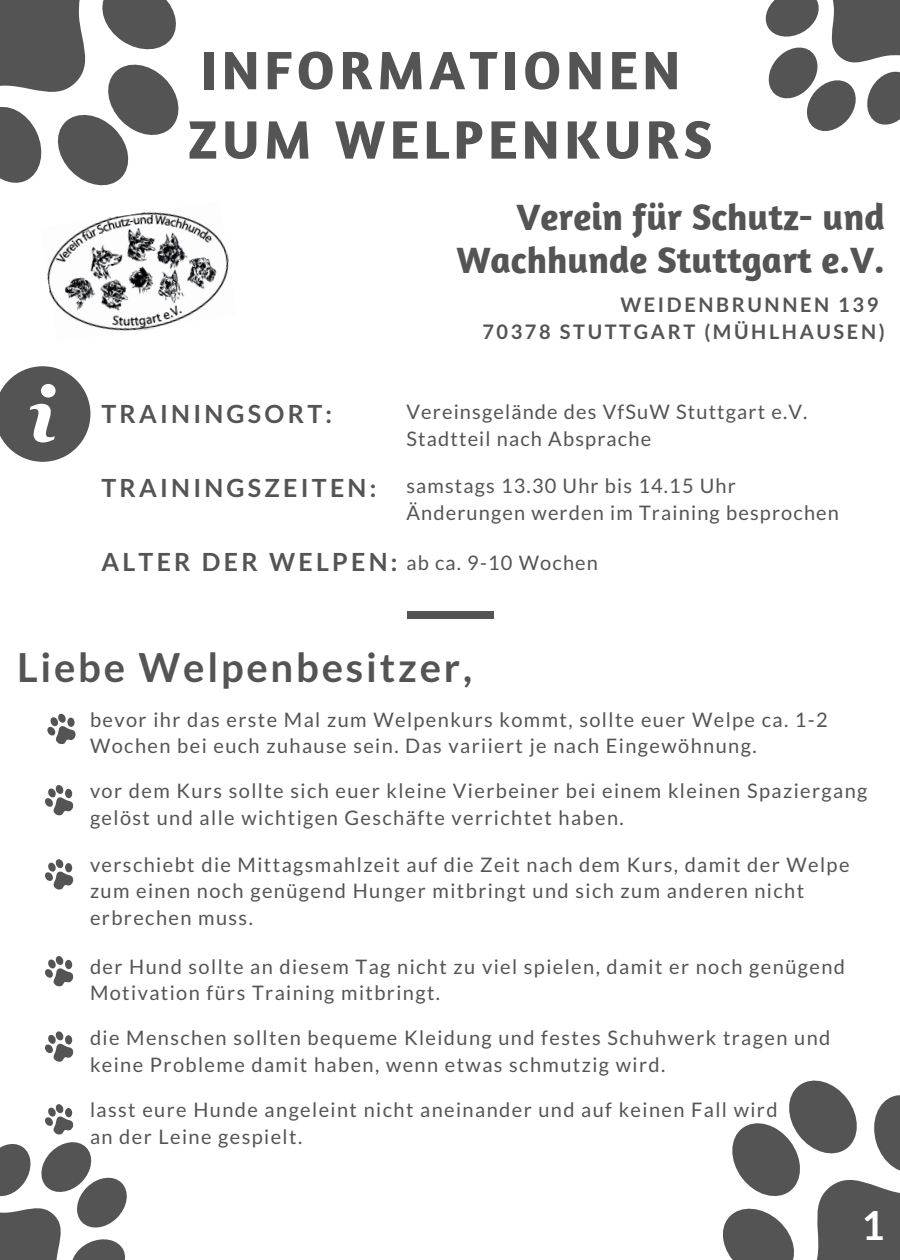
<style>
.page{position:relative;width:900px;height:1260px;background:#fff}
.page>*{position:absolute;margin:0;border:0;box-sizing:border-box;transform-origin:0 0}
.t1{font:700 55px "Amaranth";letter-spacing:.085em;color:#545454}
.t2{font:700 40px "Lato";letter-spacing:.07em;color:#545454}
.t3{font:700 40px "Lato";color:#fff}
.t4{font:700 37.5px/43px "Amaranth";color:#545454;text-align:right}
.t5{font:700 25px "Lato";letter-spacing:.13em;color:#545454}
.t6{font:20px/26.8px "Lato";letter-spacing:.07em;color:#545454}
.t7{font:700 20px "Lato";letter-spacing:.13em;color:#545454}
</style>
<div class="page">
<svg style="left:0;top:0;width:179px;height:186px"></svg>
<svg style="left:765px;top:0;width:135px;height:131px"></svg>
<svg style="left:723px;top:1080px;width:177px;height:180px"></svg>
<svg style="left:0;top:366px;width:90px;height:96px"></svg>
<div style="left:407px;top:612px;width:86px;height:7px;background:#545454"></div>
<svg style="left:47px;top:713px;width:29px;height:31px"></svg>
<div style="left:67px;top:717px;width:8px;height:10px;background:#545454;border-radius:50%"></div>
<svg style="left:45px;top:785px;width:29px;height:31px"></svg>
<div style="left:65px;top:789px;width:7px;height:9px;background:#545454;border-radius:50%"></div>
<svg style="left:45px;top:859px;width:29px;height:31px"></svg>
<div style="left:65px;top:863px;width:7px;height:10px;background:#545454;border-radius:50%"></div>
<svg style="left:45px;top:956px;width:29px;height:31px"></svg>
<div style="left:65px;top:960px;width:7px;height:9px;background:#545454;border-radius:50%"></div>
<svg style="left:45px;top:1031px;width:29px;height:31px"></svg>
<div style="left:65px;top:1035px;width:7px;height:10px;background:#545454;border-radius:50%"></div>
<svg style="left:0;top:1104px;width:127px;height:156px"></svg>
<div style="left:65px;top:1108px;width:7px;height:9px;background:#545454;border-radius:50%"></div>
<img style="left:47px;top:211px;width:182px;height:120px">
<p class="t1" style="left:201px;top:36px;width:481px">INFORMATIONEN</p>
<p class="t1" style="left:188px;top:105px;width:526px">ZUM WELPENKURS</p>
<p class="t4" style="left:456px;top:195px;width:430px">Verein für Schutz- und<br>Wachhunde Stuttgart e.V.</p>
<p class="t7" style="left:620px;top:293px;width:259px">WEIDENBRUNNEN 139</p>
<p class="t7" style="left:482px;top:319px;width:404px">70378 STUTTGART (MÜHLHAUSEN)</p>
<p class="t5" style="left:101px;top:399px;width:232px">TRAININGSORT:</p>
<p class="t5" style="left:101px;top:473px;width:276px">TRAININGSZEITEN:</p>
<p class="t5" style="left:101px;top:546px;width:298px">ALTER DER WELPEN:</p>
<p class="t6" style="left:406px;top:398px;width:403px">Vereinsgelände des VfSuW Stuttgart e.V.</p>
<p class="t6" style="left:406px;top:425px;width:246px">Stadtteil nach Absprache</p>
<p class="t6" style="left:406px;top:472px;width:331px">samstags 13.30 Uhr bis 14.15 Uhr</p>
<p class="t6" style="left:406px;top:499px;width:434px">Änderungen werden im Training besprochen</p>
<p class="t6" style="left:406px;top:548px;width:193px">ab ca. 9-10 Wochen</p>
<p class="t2" style="left:17px;top:643px;width:457px">Liebe Welpenbesitzer,</p>
<p class="t6" style="left:90px;top:706px;width:739px">bevor ihr das erste Mal zum Welpenkurs kommt, sollte euer Welpe ca. 1-2<br>Wochen bei euch zuhause sein. Das variiert je nach Eingewöhnung.</p>
<p class="t6" style="left:90px;top:777px;width:779px">vor dem Kurs sollte sich euer kleine Vierbeiner bei einem kleinen Spaziergang gelöst und alle wichtigen Geschäfte verrichtet haben.</p>
<p class="t6" style="left:90px;top:851px;width:761px">verschiebt die Mittagsmahlzeit auf die Zeit nach dem Kurs, damit der Welpe zum einen noch genügend Hunger mitbringt und sich zum anderen nicht erbrechen muss.</p>
<p class="t6" style="left:90px;top:952px;width:757px">der Hund sollte an diesem Tag nicht zu viel spielen, damit er noch genügend<br>Motivation fürs Training mitbringt.</p>
<p class="t6" style="left:90px;top:1024px;width:742px">die Menschen sollten bequeme Kleidung und festes Schuhwerk tragen und keine Probleme damit haben, wenn etwas schmutzig wird.</p>
<p class="t6" style="left:90px;top:1096px;width:689px">lasst eure Hunde angeleint nicht aneinander und auf keinen Fall wird an der Leine gespielt.</p>
<p class="t3" style="left:862px;top:1200px;width:25px">1</p>
</div>
